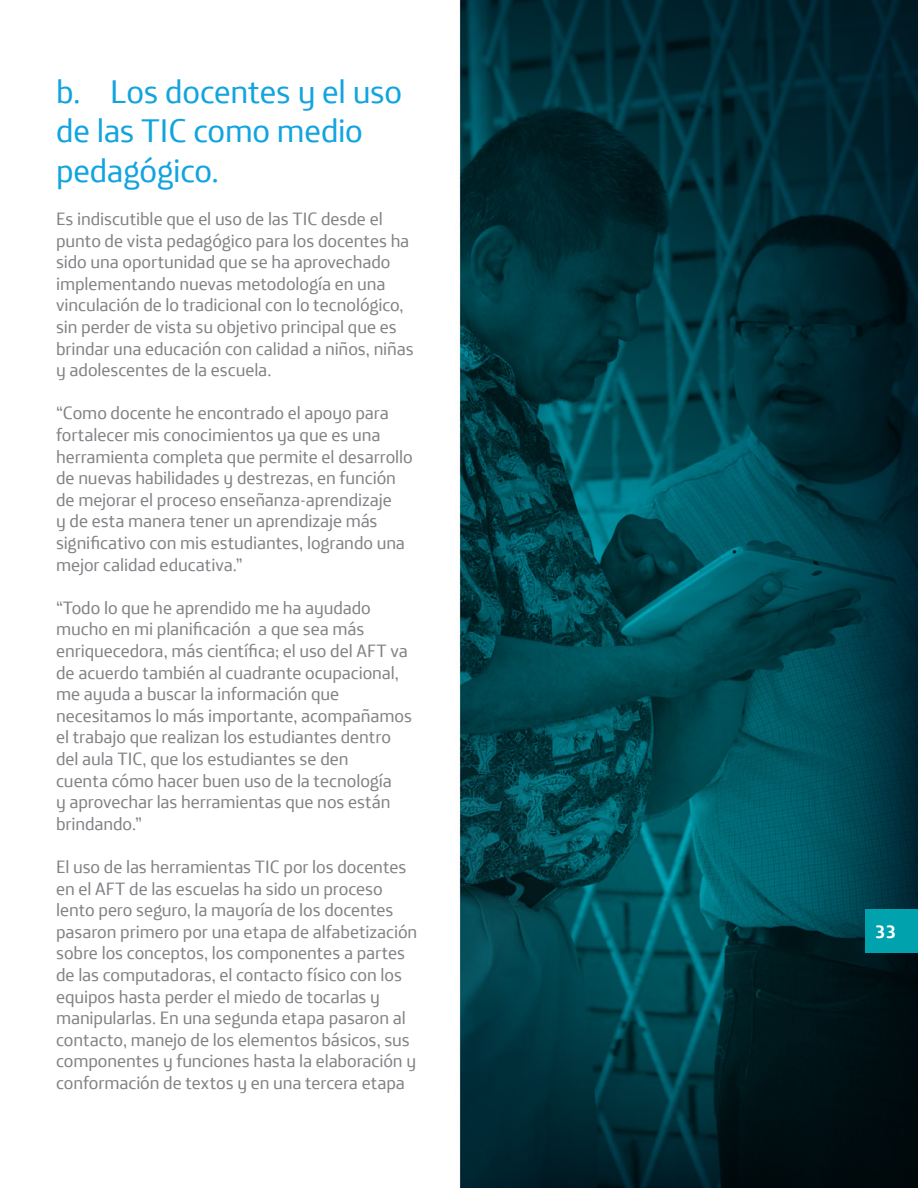
<style>
.page{position:relative;width:918px;height:1188px;background:#fff}
.page>*{position:absolute;margin:0;border:0;box-sizing:border-box;transform-origin:0 0}
.t1{font:33px/39.6px "Telefonica Text";letter-spacing:-.01em;color:#11a4de}
.t2{font:18px/21.6px "Telefonica Text";letter-spacing:-.005em;color:#808285}
.t3{font:700 18px "Telefonica Text";color:#fff}
</style>
<div class="page">
<img style="left:459px;top:0;width:459px;height:1188px">
<div style="left:866px;top:909px;width:52px;height:44px;background:#00a2ae"></div>
<p class="t1" style="left:56px;top:68px;width:348px">b. Los docentes y el uso de las TIC como medio pedagógico.</p>
<p class="t2" style="left:56px;top:206px;width:359px">Es indiscutible que el uso de las TIC desde el punto de vista pedagógico para los docentes ha sido una oportunidad que se ha aprovechado implementando nuevas metodología en una vinculación de lo tradicional con lo tecnológico, sin perder de vista su objetivo principal que es brindar una educación con calidad a niños, niñas y adolescentes de la escuela.</p>
<p class="t2" style="left:56px;top:400px;width:358px">“Como docente he encontrado el apoyo para fortalecer mis conocimientos ya que es una herramienta completa que permite el desarrollo de nuevas habilidades y destrezas, en función de mejorar el proceso enseñanza-aprendizaje<br>y de esta manera tener un aprendizaje más significativo con mis estudiantes, logrando una mejor calidad educativa.”</p>
<p class="t2" style="left:56px;top:595px;width:357px">“Todo lo que he aprendido me ha ayudado mucho en mi planificación a que sea más enriquecedora, más científica; el uso del AFT va de acuerdo también al cuadrante ocupacional, me ayuda a buscar la información que necesitamos lo más importante, acompañamos el trabajo que realizan los estudiantes dentro del aula TIC, que los estudiantes se den<br>cuenta cómo hacer buen uso de la tecnología<br>y aprovechar las herramientas que nos están brindando.”</p>
<p class="t2" style="left:56px;top:854px;width:363px">El uso de las herramientas TIC por los docentes en el AFT de las escuelas ha sido un proceso lento pero seguro, la mayoría de los docentes pasaron primero por una etapa de alfabetización sobre los conceptos, los componentes a partes de las computadoras, el contacto físico con los equipos hasta perder el miedo de tocarlas y manipularlas. En una segunda etapa pasaron al contacto, manejo de los elementos básicos, sus componentes y funciones hasta la elaboración y conformación de textos y en una tercera etapa</p>
<p class="t3" style="left:874px;top:915px;width:19px">33</p>
</div>
